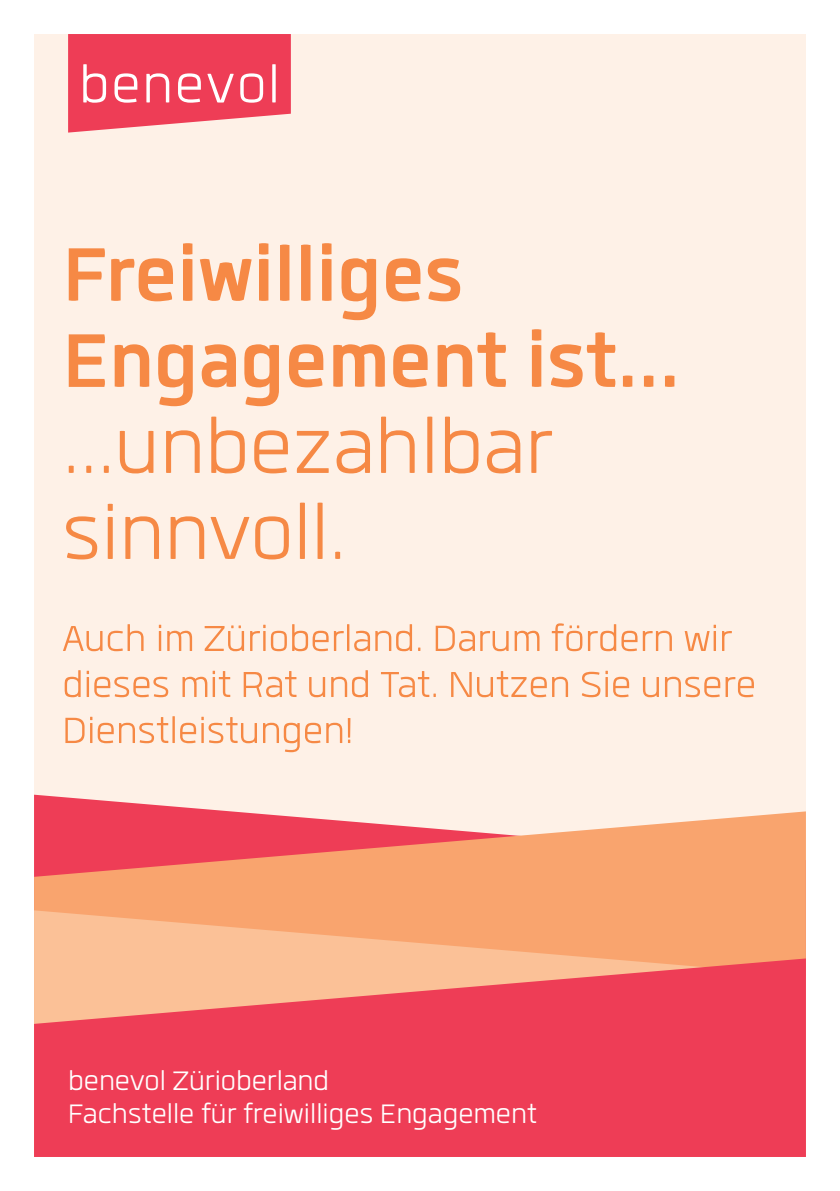
<style>
.page{position:relative;width:840px;height:1191px;background:#fff}
.page>*{position:absolute;margin:0;border:0;box-sizing:border-box;transform-origin:0 0}
.t1{font:700 105px/86px "Quan";letter-spacing:-.01em;color:#f68945}
.t2{font:300 105px/86px "Quan";color:#f68945}
.t3{font:300 50px/46px "Quan";color:#f68945}
.t4{font:300 37px/33px "Quan";color:#fff}
</style>
<div class="page">
<div style="left:34px;top:34px;width:771px;height:1123px;background:#fef1e7"></div>
<svg style="left:68px;top:34px;width:223px;height:99px;background:#f05e72"></svg>
<svg style="left:34px;top:794px;width:192px;height:17px"></svg>
<svg style="left:34px;top:811px;width:771px;height:99px;background:#f69273"></svg>
<svg style="left:34px;top:910px;width:771px;height:48px;background:#f9ae7c"></svg>
<svg style="left:34px;top:958px;width:771px;height:199px;background:#f05260"></svg>
<h1 class="t1" style="left:62px;top:230px;width:619px">Freiwilliges<br>Engagement ist...</h1>
<h1 class="t2" style="left:62px;top:402px;width:491px">...unbezahlbar sinnvoll.</h1>
<p class="t3" style="left:62px;top:615px;width:694px">Auch im Zürioberland. Darum fördern wir dieses mit Rat und Tat. Nutzen Sie unsere<br>Dienstleistungen!</p>
<p class="t4" style="left:68px;top:1063px;width:470px">benevol Zürioberland<br>Fachstelle für freiwilliges Engagement</p>
</div>
